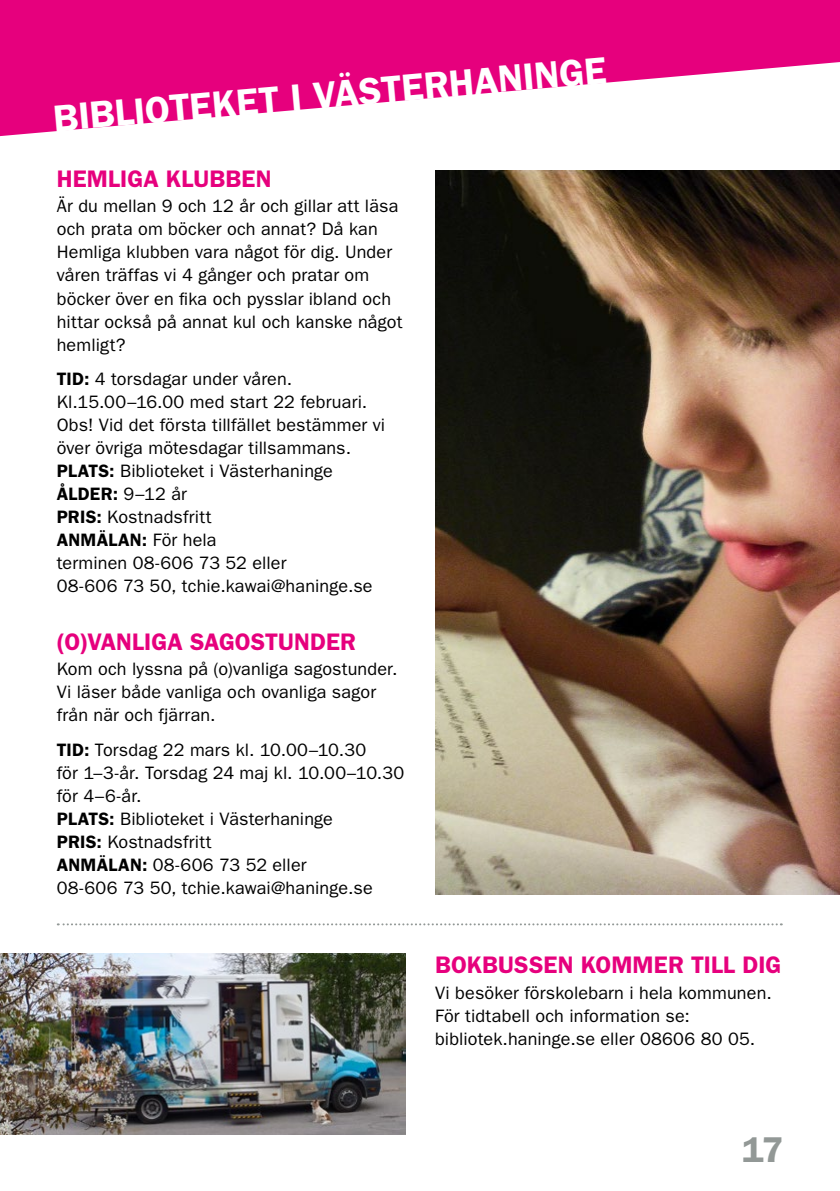
<style>
.page{position:relative;width:840px;height:1191px;background:#fff}
.page>*{position:absolute;margin:0;border:0;box-sizing:border-box;transform-origin:0 0}
.t1{font:600 38px "ITC Franklin Gothic Std";color:#fff}
.t2{font:600 36px "ITC Franklin Gothic Std";color:#929896}
.t3{font:600 24px "ITC Franklin Gothic Std";letter-spacing:.005em;color:#e6007d}
.t4{font:18px/23px "ITC Franklin Gothic Std";letter-spacing:.01em;color:#000}
.s1{font-weight:600}
</style>
<div class="page">
<img style="left:435px;top:170px;width:404px;height:724px">
<svg style="left:0;top:0;width:839px;height:136px;fill:#e6007d"></svg>
<svg style="left:58px;top:923px;width:723px;height:2px"></svg>
<img style="left:0;top:953px;width:405px;height:181px">
<h1 class="t1" style="left:51px;top:96px;width:556px;rotate:-5deg">BIBLIOTEKET I VÄSTERHANINGE</h1>
<h3 class="t3" style="left:57px;top:164px;width:216px">HEMLIGA KLUBBEN</h3>
<p class="t4" style="left:57px;top:195px;width:347px">Är du mellan 9 och 12 år och gillar att läsa och prata om böcker och annat? Då kan Hemliga klubben vara något för dig. Under våren träffas vi 4 gånger och pratar om böcker över en fika och pysslar ibland och hittar också på annat kul och kanske något hemligt?</p>
<p class="t4" style="left:57px;top:367px;width:330px"><span class="s1">TID:</span> 4 torsdagar under våren.<br>Kl.15.00–16.00 med start 22 februari.<br>Obs! Vid det första tillfället bestämmer vi över övriga mötesdagar tillsammans.<br><span class="s1">PLATS:</span> Biblioteket i Västerhaninge<br><span class="s1">ÅLDER:</span> 9–12 år<br><span class="s1">PRIS:</span> Kostnadsfritt<br><span class="s1">ANMÄLAN:</span> För hela<br>terminen 08-606 73 52 eller<br>08-606 73 50, tchie.kawai@haninge.se</p>
<h3 class="t3" style="left:57px;top:627px;width:301px">(O)VANLIGA SAGOSTUNDER</h3>
<p class="t4" style="left:57px;top:658px;width:342px">Kom och lyssna på (o)vanliga sagostunder.<br>Vi läser både vanliga och ovanliga sagor från när och fjärran.</p>
<p class="t4" style="left:57px;top:738px;width:349px"><span class="s1">TID:</span> Torsdag 22 mars kl. 10.00–10.30<br>för 1–3-år. Torsdag 24 maj kl. 10.00–10.30 för 4–6-år.<br><span class="s1">PLATS:</span> Biblioteket i Västerhaninge<br><span class="s1">PRIS:</span> Kostnadsfritt<br><span class="s1">ANMÄLAN:</span> 08-606 73 52 eller<br>08-606 73 50, tchie.kawai@haninge.se</p>
<h3 class="t3" style="left:435px;top:950px;width:347px">BOKBUSSEN KOMMER TILL DIG</h3>
<p class="t4" style="left:435px;top:981px;width:338px">Vi besöker förskolebarn i hela kommunen.<br>För tidtabell och information se: bibliotek.haninge.se eller 08606 80 05.</p>
<h2 class="t2" style="left:741px;top:1128px;width:43px">17</h2>
</div>
